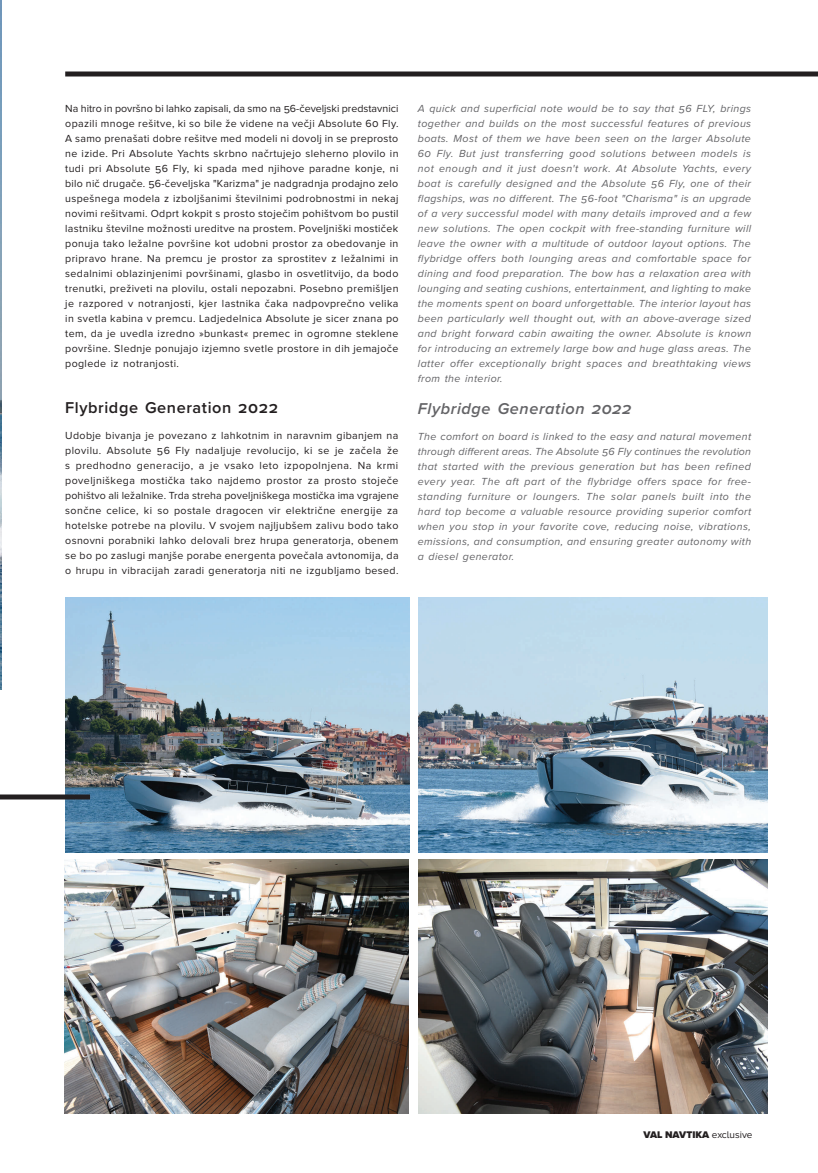
<style>
.page{position:relative;width:818px;height:1173px;background:#fff}
.page>*{position:absolute;margin:0;border:0;box-sizing:border-box;transform-origin:0 0}
.tekst_recepti{font:600 16.25px "Proxima Nova";letter-spacing:.035em;color:#231f20}
.tekst_recepti-2{font:italic 600 16.25px "Proxima Nova";letter-spacing:.035em;color:#636366}
.tekst_recepti-3{font:10.62px/15px "Proxima Nova";letter-spacing:.035em;color:#231f20;text-align:justify}
.tekst_recepti-4{font:italic 10.62px/15px "Proxima Nova";letter-spacing:.035em;color:#636366;text-align:justify}
.t1{font:900 10px "Proxima Nova";color:#231f20}
.s1{font-weight:400}
</style>
<div class="page">
<img style="left:0;top:2px;width:1px;height:687px">
<img style="left:65px;top:597px;width:344px;height:254px">
<img style="left:419px;top:859px;width:348px;height:254px">
<div style="left:65px;top:71px;width:753px;height:5px;background:#231f20"></div>
<img style="left:64px;top:859px;width:344px;height:254px">
<img style="left:419px;top:597px;width:348px;height:254px">
<div style="left:0;top:794px;width:90px;height:5px;background:#231f20"></div>
<p class="tekst_recepti-3" style="left:65px;top:101px;width:335px">Na hitro in površno bi lahko zapisali, da smo na 56-čeveljski predstavnici opazili mnoge rešitve, ki so bile že videne na večji Absolute 60 Fly.<br>A samo prenašati dobre rešitve med modeli ni dovolj in se preprosto ne izide. Pri Absolute Yachts skrbno načrtujejo sleherno plovilo in tudi pri Absolute 56 Fly, ki spada med njihove paradne konje, ni bilo nič drugače. 56-čeveljska "Karizma" je nadgradnja prodajno zelo uspešnega modela z izboljšanimi številnimi podrobnostmi in nekaj novimi rešitvami. Odprt kokpit s prosto stoječim pohištvom bo pustil lastniku številne možnosti ureditve na prostem. Poveljniški mostiček ponuja tako ležalne površine kot udobni prostor za obedovanje in pripravo hrane. Na premcu je prostor za sprostitev z ležalnimi in sedalnimi oblazinjenimi površinami, glasbo in osvetlitvijo, da bodo trenutki, preživeti na plovilu, ostali nepozabni. Posebno premišljen je razpored v notranjosti, kjer lastnika čaka nadpovprečno velika in svetla kabina v premcu. Ladjedelnica Absolute je sicer znana po tem, da je uvedla izredno »bunkast« premec in ogromne steklene površine. Slednje ponujajo izjemno svetle prostore in dih jemajoče poglede iz notranjosti.</p>
<p class="tekst_recepti-4" style="left:418px;top:100px;width:335px">A quick and superficial note would be to say that 56 FLY, brings together and builds on the most successful features of previous boats. Most of them we have been seen on the larger Absolute 60 Fly. But just transferring good solutions between models is not enough and it just doesn't work. At Absolute Yachts, every boat is carefully designed and the Absolute 56 Fly, one of their flagships, was no different. The 56-foot "Charisma" is an upgrade of a very successful model with many details improved and a few new solutions. The open cockpit with free-standing furniture will leave the owner with a multitude of outdoor layout options. The flybridge offers both lounging areas and comfortable space for dining and food preparation. The bow has a relaxation area with lounging and seating cushions, entertainment, and lighting to make the moments spent on board unforgettable. The interior layout has been particularly well thought out, with an above-average sized and bright forward cabin awaiting the owner. Absolute is known for introducing an extremely large bow and huge glass areas. The latter offer exceptionally bright spaces and breathtaking views from the interior.</p>
<p class="tekst_recepti" style="left:65px;top:395px;width:215px">Flybridge Generation 2022</p>
<p class="tekst_recepti-3" style="left:65px;top:428px;width:335px">Udobje bivanja je povezano z lahkotnim in naravnim gibanjem na plovilu. Absolute 56 Fly nadaljuje revolucijo, ki se je začela že s predhodno generacijo, a je vsako leto izpopolnjena. Na krmi poveljniškega mostička tako najdemo prostor za prosto stoječe pohištvo ali ležalnike. Trda streha poveljniškega mostička ima vgrajene sončne celice, ki so postale dragocen vir električne energije za hotelske potrebe na plovilu. V svojem najljubšem zalivu bodo tako osnovni porabniki lahko delovali brez hrupa generatorja, obenem se bo po zaslugi manjše porabe energenta povečala avtonomija, da o hrupu in vibracijah zaradi generatorja niti ne izgubljamo besed.</p>
<p class="tekst_recepti-2" style="left:418px;top:397px;width:215px">Flybridge Generation 2022</p>
<p class="tekst_recepti-4" style="left:418px;top:428px;width:335px">The comfort on board is linked to the easy and natural movement through different areas. The Absolute 56 Fly continues the revolution that started with the previous generation but has been refined every year. The aft part of the flybridge offers space for free&shy;standing furniture or loungers. The solar panels built into the hard top become a valuable resource providing superior comfort when you stop in your favorite cove, reducing noise, vibrations, emissions, and consumption, and ensuring greater autonomy with a diesel generator.</p>
<p class="t1" style="left:643px;top:1126px;width:111px">VAL NAVTIKA <span class="s1">exclusive</span></p>
</div>
